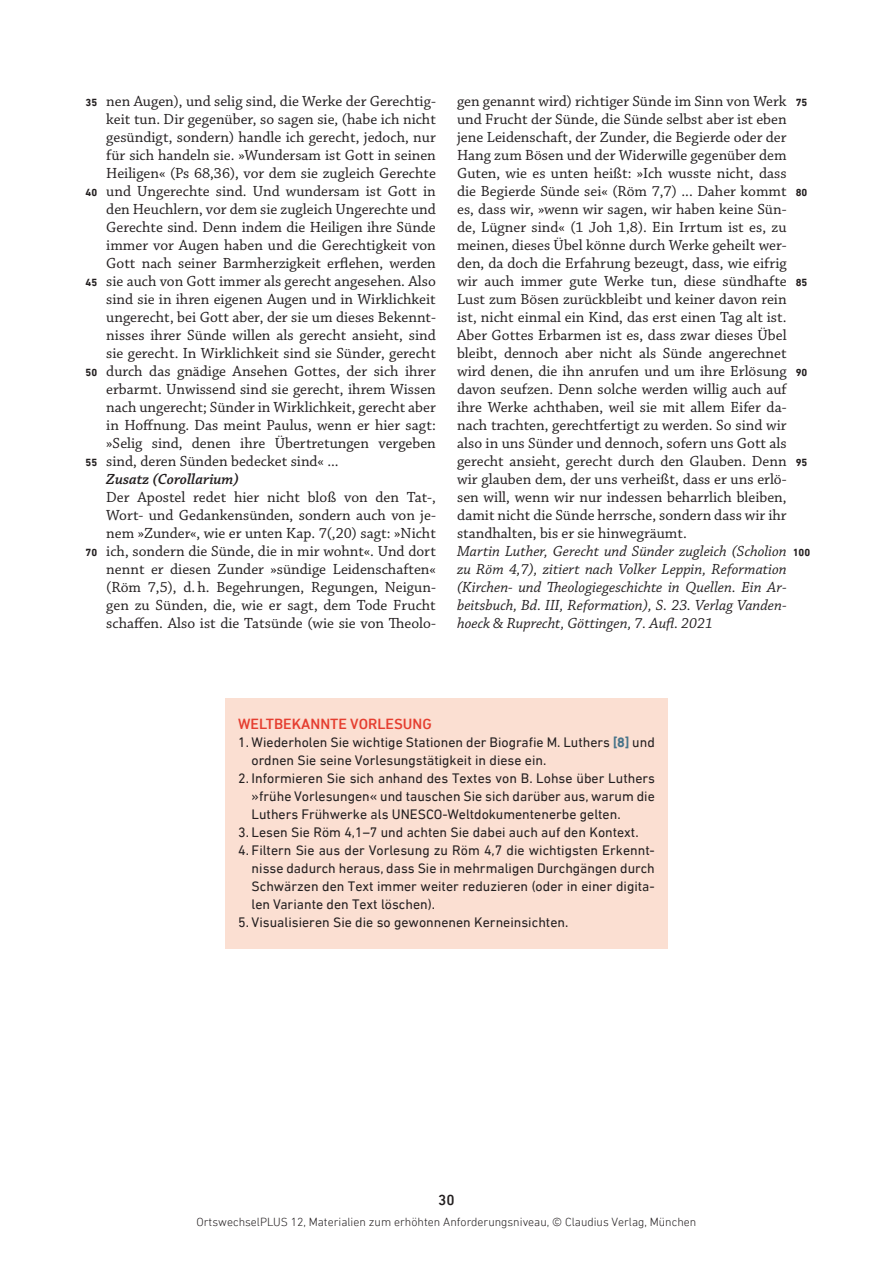
<style>
.page{position:relative;width:893px;height:1263px;background:#fff}
.page>*{position:absolute;margin:0;border:0;box-sizing:border-box;transform-origin:0 0}
.t1{font:15.45px/18px "Chaparral Pro";color:#231f20;text-align:justify}
.t2{font:italic 15.45px/18px "Chaparral Pro";color:#231f20;text-align:justify}
.t3{font:italic 600 15.45px "Chaparral Pro";color:#231f20}
.t4{font:500 15px "DIN Next LT Pro";color:#e53e30}
.t5{font:500 15px "DIN Next LT Pro";color:#231f20}
.t6{font:13.95px/18px "DIN Next LT Pro";color:#231f20;text-align:justify}
.t7{font:300 12px "DIN Next LT Pro";color:#231f20}
.t8{font:700 10.5px "DIN Next LT Pro";color:#231f20}
.s1{font-weight:700;color:#48748a}
</style>
<div class="page">
<div style="left:225px;top:698px;width:443px;height:250px;background:#fbdfd2"></div>
<p class="t8" style="left:86px;top:97px;width:13px">35</p>
<p class="t8" style="left:86px;top:187px;width:13px">40</p>
<p class="t8" style="left:86px;top:277px;width:13px">45</p>
<p class="t8" style="left:86px;top:367px;width:13px">50</p>
<p class="t8" style="left:86px;top:456px;width:13px">55</p>
<p class="t8" style="left:86px;top:546px;width:13px">70</p>
<p class="t1" style="left:106px;top:93px;width:331px">nen Augen), und selig sind, die Werke der Gerechtig&shy;keit tun. Dir gegenüber, so sagen sie, (habe ich nicht gesündigt, sondern) handle ich gerecht, jedoch, nur für sich handeln sie. »Wundersam ist Gott in seinen Heiligen« (Ps 68,36), vor dem sie zugleich Gerechte und Ungerechte sind. Und wundersam ist Gott in den Heuchlern, vor dem sie zugleich Ungerechte und Gerechte sind. Denn indem die Heiligen ihre Sünde immer vor Augen haben und die Gerechtigkeit von Gott nach seiner Barmherzigkeit erflehen, werden sie auch von Gott immer als gerecht angesehen. Also sind sie in ihren eigenen Augen und in Wirklichkeit ungerecht, bei Gott aber, der sie um dieses Bekennt&shy;nisses ihrer Sünde willen als gerecht ansieht, sind sie gerecht. In Wirklichkeit sind sie Sünder, gerecht durch das gnädige Ansehen Gottes, der sich ihrer erbarmt. Unwissend sind sie gerecht, ihrem Wissen nach ungerecht; Sünder in Wirklichkeit, gerecht aber in Hoffnung. Das meint Paulus, wenn er hier sagt: »Selig sind, denen ihre Übertretungen vergeben sind, deren Sünden bedecket sind« ...</p>
<p class="t3" style="left:106px;top:471px;width:134px">Zusatz (Corollarium)</p>
<p class="t1" style="left:106px;top:489px;width:331px">Der Apostel redet hier nicht bloß von den Tat-, Wort- und Gedankensünden, sondern auch von je&shy;nem »Zunder«, wie er unten Kap. 7(,20) sagt: »Nicht ich, sondern die Sünde, die in mir wohnt«. Und dort nennt er diesen Zunder »sündige Leidenschaften« (Röm 7,5), d.h. Begehrungen, Regungen, Neigun&shy;gen zu Sünden, die, wie er sagt, dem Tode Frucht schaffen. Also ist die Tatsünde (wie sie von Theolo-</p>
<p class="t1" style="left:457px;top:93px;width:331px">gen genannt wird) richtiger Sünde im Sinn von Werk und Frucht der Sünde, die Sünde selbst aber ist eben jene Leidenschaft, der Zunder, die Begierde oder der Hang zum Bösen und der Widerwille gegenüber dem Guten, wie es unten heißt: »Ich wusste nicht, dass die Begierde Sünde sei« (Röm 7,7) ... Daher kommt es, dass wir, »wenn wir sagen, wir haben keine Sün&shy;de, Lügner sind« (1 Joh 1,8). Ein Irrtum ist es, zu meinen, dieses Übel könne durch Werke geheilt wer&shy;den, da doch die Erfahrung bezeugt, dass, wie eifrig wir auch immer gute Werke tun, diese sündhafte Lust zum Bösen zurückbleibt und keiner davon rein ist, nicht einmal ein Kind, das erst einen Tag alt ist.<br>Aber Gottes Erbarmen ist es, dass zwar dieses Übel bleibt, dennoch aber nicht als Sünde angerechnet wird denen, die ihn anrufen und um ihre Erlösung davon seufzen. Denn solche werden willig auch auf ihre Werke achthaben, weil sie mit allem Eifer da&shy;nach trachten, gerechtfertigt zu werden. So sind wir also in uns Sünder und dennoch, sofern uns Gott als gerecht ansieht, gerecht durch den Glauben. Denn wir glauben dem, der uns verheißt, dass er uns erlö&shy;sen will, wenn wir nur indessen beharrlich bleiben, damit nicht die Sünde herrsche, sondern dass wir ihr standhalten, bis er sie hinwegräumt.</p>
<p class="t2" style="left:457px;top:543px;width:331px">Martin Luther, Gerecht und Sünder zugleich (Scholion zu Röm 4,7), zitiert nach Volker Leppin, Reformation (Kirchen- und Theologiegeschichte in Quellen. Ein Ar&shy;beitsbuch, Bd. III, Reformation), S. 23. Verlag Vanden&shy;hoeck &amp; Ruprecht, Göttingen, 7. Aufl. 2021</p>
<p class="t8" style="left:796px;top:97px;width:13px">75</p>
<p class="t8" style="left:796px;top:187px;width:13px">80</p>
<p class="t8" style="left:796px;top:277px;width:13px">85</p>
<p class="t8" style="left:796px;top:367px;width:13px">90</p>
<p class="t8" style="left:796px;top:456px;width:13px">95</p>
<p class="t8" style="left:793px;top:546px;width:19px">100</p>
<p class="t4" style="left:238px;top:715px;width:195px">WELTBEKANNTE VORLESUNG</p>
<p class="t6" style="left:252px;top:733px;width:405px;text-indent:-14px">1. Wiederholen Sie wichtige Stationen der Biografie M. Luthers <span class="s1">[8]</span> und ordnen Sie seine Vorlesungstätigkeit in diese ein.</p>
<p class="t6" style="left:252px;top:769px;width:405px;text-indent:-14px">2. Informieren Sie sich anhand des Textes von B. Lohse über Luthers »frühe Vorlesungen« und tauschen Sie sich darüber aus, warum die Luthers Frühwerke als UNESCO-Weltdokumentenerbe gelten.</p>
<p class="t6" style="left:238px;top:823px;width:402px">3. Lesen Sie Röm 4,1–7 und achten Sie dabei auch auf den Kontext.</p>
<p class="t6" style="left:252px;top:841px;width:405px;text-indent:-13px">4. Filtern Sie aus der Vorlesung zu Röm 4,7 die wichtigsten Erkennt&shy;nisse dadurch heraus, dass Sie in mehrmaligen Durchgängen durch Schwärzen den Text immer weiter reduzieren (oder in einer digita&shy;len Variante den Text löschen).</p>
<p class="t6" style="left:238px;top:913px;width:332px">5. Visualisieren Sie die so gewonnenen Kerneinsichten.</p>
<p class="t5" style="left:438px;top:1191px;width:18px">30</p>
<p class="t7" style="left:197px;top:1215px;width:501px">OrtswechselPLUS 12, Materialien zum erhöhten Anforderungsniveau, © Claudius Verlag, München</p>
</div>
